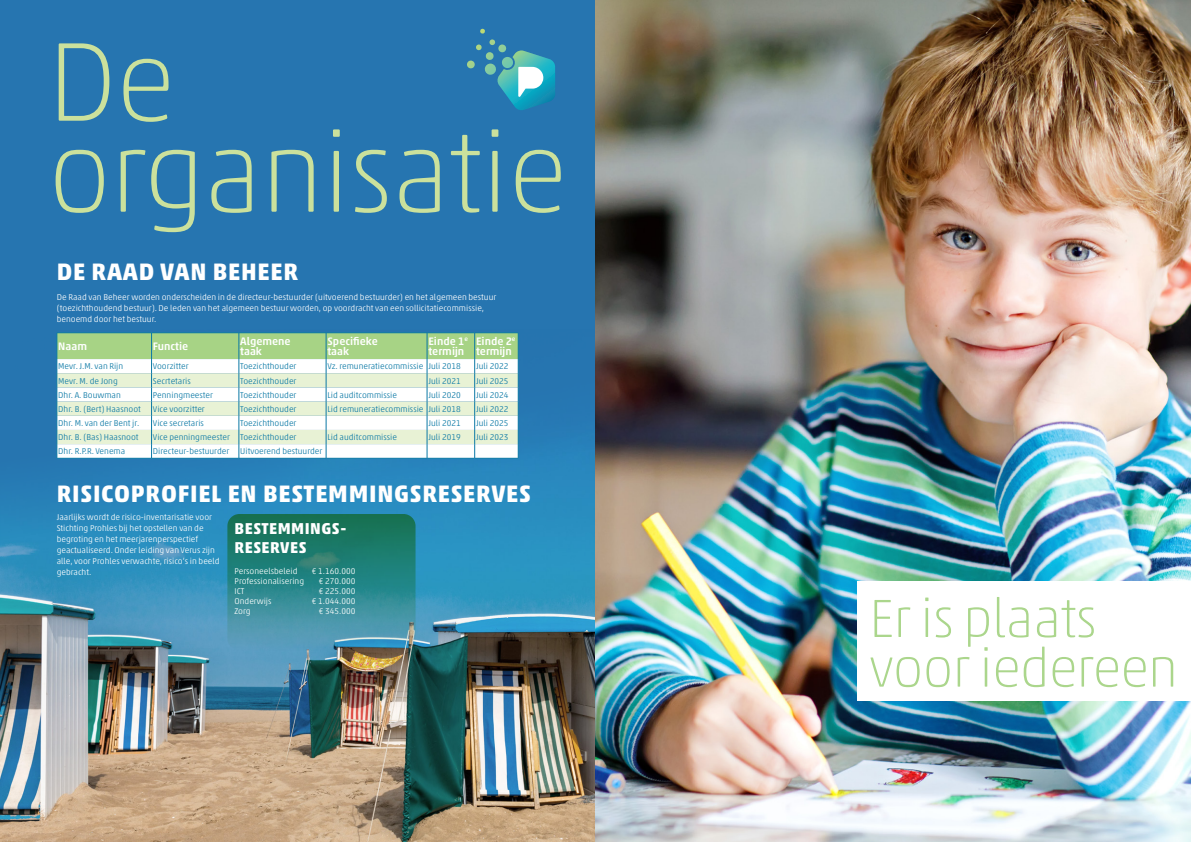
<style>
.page{position:relative;width:1191px;height:842px;background:#fff}
.page>*{position:absolute;margin:0;border:0;box-sizing:border-box;transform-origin:0 0}
.t1{font:100 113.7px/91px "Akko Pro";letter-spacing:-.02em;color:#cbe19c}
.t2{font:100 54.5px/49.6px "Akko Pro";letter-spacing:-.02em;color:#abd68c}
.t3{font:700 24.1px "Akko Pro";letter-spacing:.03em;color:#fff}
.t4{font:700 16px/19.2px "Akko Pro";letter-spacing:.03em;color:#fff}
.t5{font:500 11px/10px "Akko Pro";color:#fff}
.t6{font:300 8.5px/11px "Akko Pro";color:#fff}
.t7{font:300 8.5px "Akko Pro";color:#0a78a5}
</style>
<div class="page">
<div style="left:0;top:0;width:595px;height:842px;background:#2675b0"></div>
<img style="left:0;top:332px;width:595px;height:510px">
<img style="left:595px;top:0;width:596px;height:842px">
<div style="left:857px;top:581px;width:334px;height:120px;background:#fff"></div>
<hr style="left:57px;top:458px;width:94px;height:1px;background:#0a78a5">
<hr style="left:151px;top:458px;width:88px;height:1px;background:#0a78a5">
<hr style="left:239px;top:458px;width:87px;height:1px;background:#0a78a5">
<hr style="left:326px;top:458px;width:101px;height:1px;background:#0a78a5">
<hr style="left:427px;top:458px;width:48px;height:1px;background:#0a78a5">
<hr style="left:475px;top:458px;width:43px;height:1px;background:#0a78a5">
<svg style="left:57px;top:333px;width:462px;height:125px;background:#ddecd5"></svg>
<svg style="left:227px;top:514px;width:188px;height:136px;background:#2f8687"></svg>
<svg style="left:467px;top:29px;width:88px;height:81px"></svg>
<p class="t1" style="left:47px;top:35px;width:522px">De organisatie</p>
<p class="t3" style="left:57px;top:256px;width:243px">DE RAAD VAN BEHEER</p>
<p class="t6" style="left:57px;top:292px;width:441px">De Raad van Beheer worden onderscheiden in de directeur-bestuurder (uitvoerend bestuurder) en het algemeen bestuur (toezichthoudend bestuur). De leden van het algemeen bestuur worden, op voordracht van een sollicitatiecommissie, benoemd door het bestuur.</p>
<p class="t5" style="left:58px;top:341px;width:30px">Naam</p>
<p class="t5" style="left:153px;top:341px;width:37px">Functie</p>
<p class="t5" style="left:240px;top:336px;width:52px">Algemene taak</p>
<p class="t5" style="left:327px;top:336px;width:52px">Specifieke taak</p>
<p class="t5" style="left:428px;top:336px;width:41px">Einde 1<sup>e </sup>termijn</p>
<p class="t5" style="left:476px;top:336px;width:41px">Einde 2<sup>e </sup>termijn</p>
<p class="t7" style="left:58px;top:361px;width:66px">Mevr. J.M. van Rijn</p>
<p class="t7" style="left:153px;top:361px;width:37px">Voorzitter</p>
<p class="t7" style="left:240px;top:361px;width:58px">Toezichthouder</p>
<p class="t7" style="left:327px;top:361px;width:97px">Vz. remuneratiecommissie</p>
<p class="t7" style="left:428px;top:361px;width:34px">Juli 2018</p>
<p class="t7" style="left:476px;top:361px;width:34px">Juli 2022</p>
<p class="t7" style="left:58px;top:375px;width:61px">Mevr. M. de Jong</p>
<p class="t7" style="left:153px;top:375px;width:39px">Secrtetaris</p>
<p class="t7" style="left:240px;top:375px;width:58px">Toezichthouder</p>
<p class="t7" style="left:428px;top:375px;width:34px">Juli 2021</p>
<p class="t7" style="left:476px;top:375px;width:34px">Juli 2025</p>
<p class="t7" style="left:58px;top:390px;width:64px">Dhr. A. Bouwman</p>
<p class="t7" style="left:153px;top:390px;width:62px">Penningmeester</p>
<p class="t7" style="left:240px;top:390px;width:58px">Toezichthouder</p>
<p class="t7" style="left:327px;top:390px;width:71px">Lid auditcommissie</p>
<p class="t7" style="left:428px;top:390px;width:34px">Juli 2020</p>
<p class="t7" style="left:476px;top:390px;width:34px">Juli 2024</p>
<p class="t7" style="left:58px;top:404px;width:84px">Dhr. B. (Bert) Haasnoot</p>
<p class="t7" style="left:153px;top:404px;width:53px">Vice voorzitter</p>
<p class="t7" style="left:240px;top:404px;width:58px">Toezichthouder</p>
<p class="t7" style="left:327px;top:404px;width:98px">Lid remuneratiecommissie</p>
<p class="t7" style="left:428px;top:404px;width:34px">Juli 2018</p>
<p class="t7" style="left:476px;top:404px;width:34px">Juli 2022</p>
<p class="t7" style="left:58px;top:418px;width:82px">Dhr. M. van der Bent jr.</p>
<p class="t7" style="left:153px;top:418px;width:52px">Vice secretaris</p>
<p class="t7" style="left:240px;top:418px;width:58px">Toezichthouder</p>
<p class="t7" style="left:428px;top:418px;width:34px">Juli 2021</p>
<p class="t7" style="left:476px;top:418px;width:34px">Juli 2025</p>
<p class="t7" style="left:58px;top:432px;width:82px">Dhr. B. (Bas) Haasnoot</p>
<p class="t7" style="left:153px;top:432px;width:78px">Vice penningmeester</p>
<p class="t7" style="left:240px;top:432px;width:58px">Toezichthouder</p>
<p class="t7" style="left:327px;top:432px;width:71px">Lid auditcommissie</p>
<p class="t7" style="left:428px;top:432px;width:34px">Juli 2019</p>
<p class="t7" style="left:476px;top:432px;width:34px">Juli 2023</p>
<p class="t7" style="left:58px;top:446px;width:68px">Dhr. R.P.R. Venema</p>
<p class="t7" style="left:153px;top:446px;width:78px">Directeur-bestuurder</p>
<p class="t7" style="left:240px;top:446px;width:84px">Uitvoerend bestuurder</p>
<p class="t3" style="left:57px;top:479px;width:475px">RISICOPROFIEL EN BESTEMMINGSRESERVES</p>
<p class="t6" style="left:57px;top:512px;width:164px">Jaarlijks wordt de risico-inventarisatie voor Stichting Prohles bij het opstellen van de begroting en het meerjarenperspectief geactualiseerd. Onder leiding van Verus zijn alle, voor Prohles verwachte, risico’s in beeld gebracht.</p>
<p class="t4" style="left:234px;top:519px;width:113px">BESTEMMINGS-<br>RESERVES</p>
<p class="t6" style="left:234px;top:565px;width:64px">Personeelsbeleid</p>
<p class="t6" style="left:312px;top:565px;width:45px">€ 1.160.000</p>
<p class="t6" style="left:234px;top:575px;width:71px">Professionalisering</p>
<p class="t6" style="left:319px;top:575px;width:38px">€ 270.000</p>
<p class="t6" style="left:234px;top:585px;width:11px">ICT</p>
<p class="t6" style="left:319px;top:585px;width:38px">€ 225.000</p>
<p class="t6" style="left:234px;top:596px;width:38px">Onderwijs</p>
<p class="t6" style="left:312px;top:596px;width:45px">€ 1.044.000</p>
<p class="t6" style="left:234px;top:606px;width:18px">Zorg</p>
<p class="t6" style="left:319px;top:606px;width:38px">€ 345.000</p>
<p class="t2" style="left:869px;top:593px;width:310px">Er is plaats voor iedereen</p>
</div>
